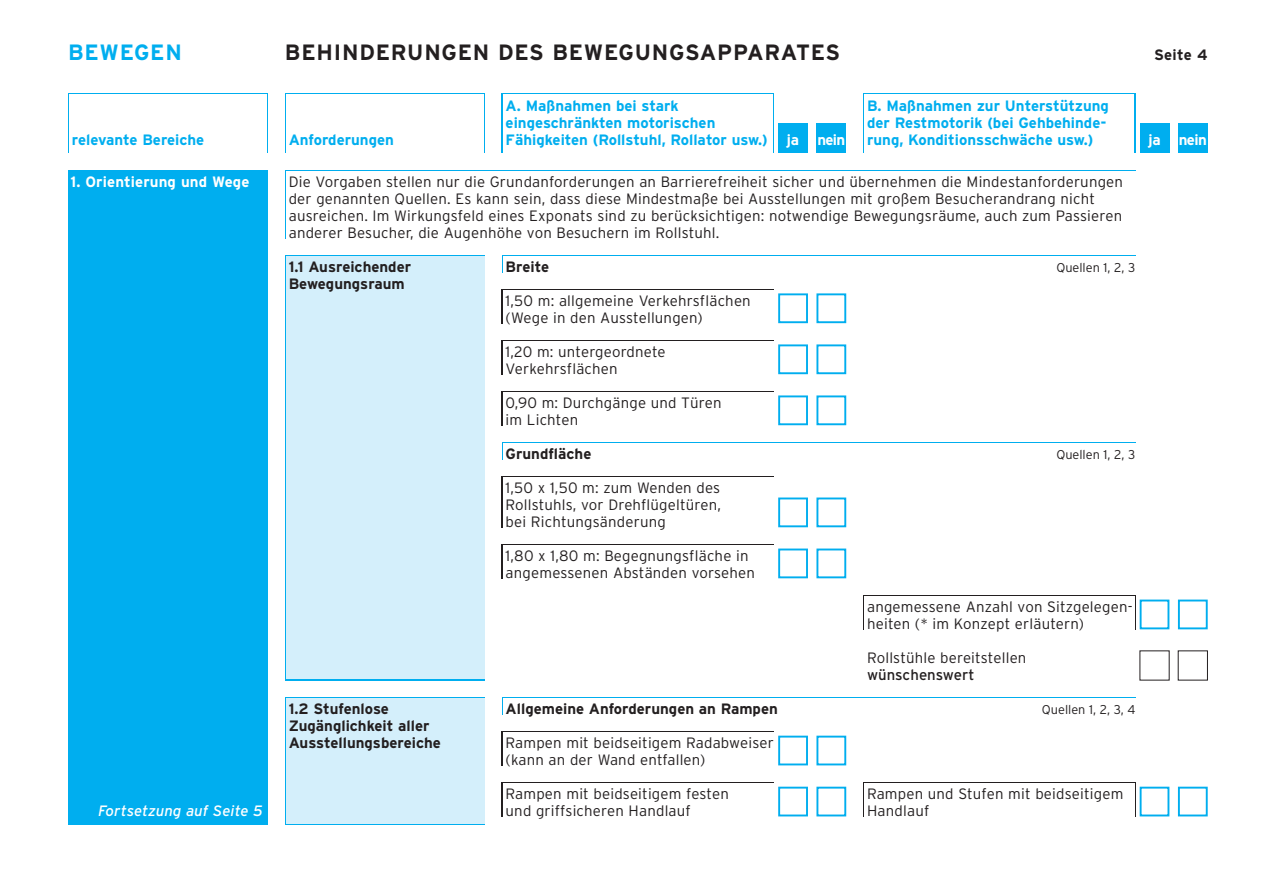
<style>
.page{position:relative;width:1263px;height:893px;background:#fff}
.page>*{position:absolute;margin:0;border:0;box-sizing:border-box;transform-origin:0 0}
.t1{font:700 22.2px "Interstate";letter-spacing:.035em;color:#231f20}
.t2{font:700 22.2px "Interstate";letter-spacing:.035em;color:#00aeef}
.t3{font:300 15px/17px "Interstate";letter-spacing:.015em;color:#231f20}
.t4{font:700 15px/17px "Interstate";color:#00aeef}
.t5{font:700 15px/17px "Interstate";color:#231f20}
.t6{font:700 15px "Interstate";letter-spacing:.005em;color:#fff}
.t7{font:italic 15px "Interstate";letter-spacing:.005em;color:#fff}
.t8{font:15px "Interstate";color:#231f20}
.t9{font:300 12.75px "Interstate";color:#231f20}
</style>
<div class="page">
<div style="left:502px;top:289px;width:272px;height:34px;background:#231f20"></div>
<svg style="left:68px;top:94px;width:200px;height:59px"></svg>
<svg style="left:502px;top:94px;width:272px;height:59px"></svg>
<svg style="left:863px;top:94px;width:272px;height:59px"></svg>
<div style="left:285px;top:697px;width:200px;height:128px;background:#d4effb"></div>
<div style="left:69px;top:95px;width:198px;height:58px;background:#fff"></div>
<div style="left:503px;top:95px;width:270px;height:58px;background:#fff"></div>
<div style="left:864px;top:95px;width:270px;height:58px;background:#fff"></div>
<div style="left:68px;top:170px;width:200px;height:655px;background:#00aeef"></div>
<div style="left:286px;top:256px;width:199px;height:423px;background:#d4effb"></div>
<div style="left:503px;top:290px;width:271px;height:42px;background:#fff"></div>
<div style="left:502px;top:255px;width:633px;height:17px;background:#00aeef"></div>
<div style="left:503px;top:256px;width:632px;height:25px;background:#fff"></div>
<div style="left:502px;top:442px;width:633px;height:17px;background:#00aeef"></div>
<div style="left:503px;top:443px;width:632px;height:25px;background:#fff"></div>
<div style="left:778px;top:123px;width:30px;height:30px;background:#00aeef"></div>
<div style="left:816px;top:123px;width:30px;height:30px;background:#00aeef"></div>
<div style="left:1140px;top:123px;width:29px;height:30px;background:#00aeef"></div>
<div style="left:1178px;top:123px;width:30px;height:30px;background:#00aeef"></div>
<svg style="left:778px;top:293px;width:69px;height:31px"></svg>
<div style="left:502px;top:340px;width:272px;height:34px;background:#231f20"></div>
<div style="left:503px;top:341px;width:271px;height:42px;background:#fff"></div>
<svg style="left:778px;top:344px;width:69px;height:31px"></svg>
<svg style="left:778px;top:735px;width:69px;height:31px"></svg>
<svg style="left:778px;top:786px;width:69px;height:31px"></svg>
<svg style="left:1139px;top:786px;width:69px;height:31px"></svg>
<div style="left:502px;top:476px;width:272px;height:51px;background:#231f20"></div>
<div style="left:503px;top:477px;width:271px;height:59px;background:#fff"></div>
<svg style="left:778px;top:497px;width:69px;height:31px"></svg>
<svg style="left:778px;top:548px;width:430px;height:82px"></svg>
<div style="left:502px;top:391px;width:272px;height:34px;background:#231f20"></div>
<div style="left:503px;top:392px;width:271px;height:42px;background:#fff"></div>
<svg style="left:778px;top:395px;width:69px;height:31px"></svg>
<svg style="left:1139px;top:650px;width:69px;height:31px"></svg>
<div style="left:864px;top:597px;width:271px;height:41px;background:#fff"></div>
<h1 class="t2" style="left:68px;top:43px;width:115px">BEWEGEN</h1>
<h1 class="t1" style="left:285px;top:43px;width:557px">BEHINDERUNGEN DES BEWEGUNGSAPPARATES</h1>
<p class="t5" style="left:1154px;top:47px;width:55px">Seite 4</p>
<p class="t4" style="left:72px;top:132px;width:134px">relevante Bereiche</p>
<p class="t6" style="left:71px;top:176px;width:180px">1. Orientierung und Wege</p>
<p class="t7" style="left:98px;top:805px;width:166px">Fortsetzung auf Seite 5</p>
<p class="t4" style="left:289px;top:132px;width:107px">Anforderungen</p>
<p class="t4" style="left:506px;top:98px;width:264px">A. Maßnahmen bei stark eingeschränkten motorischen<br>Fähigkeiten (Rollstuhl, Rollator usw.)</p>
<p class="t4" style="left:867px;top:98px;width:243px">B. Maßnahmen zur Unterstützung der Restmotorik (bei Geh behinde - rung, Konditionsschwäche usw.)</p>
<p class="t6" style="left:787px;top:134px;width:60px">ja nein</p>
<p class="t6" style="left:1148px;top:134px;width:60px">ja nein</p>
<p class="t3" style="left:289px;top:175px;width:836px">Die Vorgaben stellen nur die Grundanforderungen an Barrierefreiheit sicher und übernehmen die Mindest anforderungen der genannten Quellen. Es kann sein, dass diese Mindestmaße bei Ausstellungen mit großem Besucherandrang nicht ausreichen. Im Wirkungsfeld eines Exponats sind zu berücksichtigen: notwendige Bewegungsräume, auch zum Passieren anderer Besucher, die Augenhöhe von Besuchern im Rollstuhl.</p>
<p class="t5" style="left:506px;top:260px;width:45px">Breite</p>
<p class="t9" style="left:1056px;top:263px;width:81px">Quellen 1, 2, 3</p>
<p class="t5" style="left:289px;top:260px;width:124px">1.1 Ausreichender<br>Bewegungsraum</p>
<p class="t3" style="left:506px;top:294px;width:247px">1,50 m: allgemeine Verkehrsflächen (Wege in den Ausstellungen)</p>
<p class="t3" style="left:506px;top:345px;width:161px">1,20 m: untergeordnete<br>Verkehrsflächen</p>
<p class="t3" style="left:506px;top:396px;width:218px">0,90 m: Durchgänge und Türen im Lichten</p>
<p class="t5" style="left:506px;top:447px;width:87px">Grundfläche</p>
<p class="t9" style="left:1056px;top:450px;width:81px">Quellen 1, 2, 3</p>
<p class="t5" style="left:289px;top:702px;width:154px">1.2 Stufenlose<br>Zugänglichkeit aller<br>Ausstellungsbereiche</p>
<p class="t3" style="left:506px;top:481px;width:217px;text-align:justify">1,50 x 1,50 m: zum Wenden des Rollstuhls, vor Drehflügeltüren, bei Richtungsänderung</p>
<p class="t3" style="left:506px;top:549px;width:251px">1,80 x 1,80 m: Begegnungsfläche in angemessenen Abständen vorsehen</p>
<p class="t3" style="left:867px;top:600px;width:267px">angemessene Anzahl von Sitzgelegen - heiten (* im Konzept erläutern)</p>
<p class="t3" style="left:867px;top:651px;width:161px">Rollstühle bereitstellen</p>
<p class="t8" style="left:867px;top:669px;width:109px">wünschenswert</p>
<p class="t5" style="left:506px;top:702px;width:274px">Allgemeine Anforderungen an Rampen</p>
<p class="t9" style="left:1042px;top:705px;width:95px">Quellen 1, 2, 3, 4</p>
<p class="t3" style="left:506px;top:736px;width:270px">Rampen mit beidseitigem Radabweiser (kann an der Wand entfallen)</p>
<p class="t3" style="left:506px;top:787px;width:225px">Rampen mit beidseitigem festen und griffsicheren Handlauf</p>
<p class="t3" style="left:867px;top:787px;width:258px">Rampen und Stufen mit beidseitigem<br>Handlauf</p>
</div>
